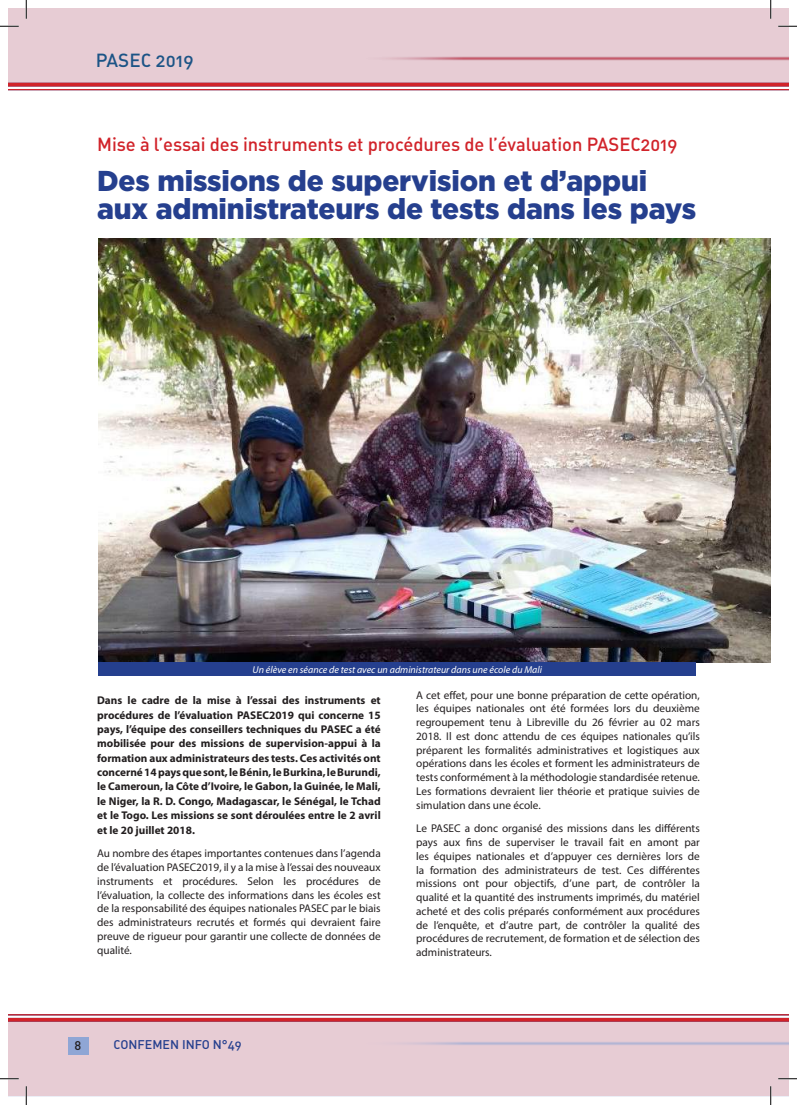
<style>
.page{position:relative;width:797px;height:1105px;background:#fff}
.page>*{position:absolute;margin:0;border:0;box-sizing:border-box;transform-origin:0 0}
.t1{font:900 28.75px/28.8px "Gotham";letter-spacing:-.005em;color:#253f8e}
.t2{font:18.75px "DIN Medium Alternate";letter-spacing:-.005em;color:#d1232a}
.t3{font:18.75px "DIN Medium Alternate";color:#1c5486}
.t4{font:12.5px "DIN Medium Alternate";color:#253f8e}
.t5{font:12.5px "DIN Medium Alternate";color:#231f20}
.t6{font:11.25px/13.8px "Myriad Pro";color:#231f20;text-align:justify}
.t7{font:700 11.25px/14.4px "Myriad Pro";color:#231f20;text-align:justify}
.t8{font:italic 10px "Myriad Pro";color:#fff}
</style>
<div class="page">
<div style="left:9px;top:1021px;width:779px;height:74px;background:#e7ccd4"></div>
<svg style="left:404px;top:1042px;width:384px;height:3px"></svg>
<div style="left:68px;top:1037px;width:21px;height:17px;background:#8fa6d5"></div>
<div style="left:9px;top:9px;width:779px;height:77px;background:#e7ccd4"></div>
<svg style="left:386px;top:56px;width:402px;height:5px"></svg>
<hr style="left:9px;top:83px;width:779px;height:3px;background:#d1232a">
<hr style="left:9px;top:89px;width:779px;height:1px;background:#d1232a">
<hr style="left:9px;top:1014px;width:779px;height:1px;background:#d1232a">
<svg style="left:9px;top:1018px;width:779px;height:4px;background:#c72934"></svg>
<img style="left:98px;top:239px;width:672px;height:424px">
<div style="left:98px;top:663px;width:598px;height:13px;background:#253f8e"></div>
<svg style="left:0;top:25px;width:19px;height:2px"></svg>
<svg style="left:778px;top:25px;width:19px;height:2px"></svg>
<svg style="left:0;top:1078px;width:19px;height:1px"></svg>
<svg style="left:778px;top:1078px;width:19px;height:1px"></svg>
<svg style="left:25px;top:0;width:2px;height:19px"></svg>
<svg style="left:25px;top:1086px;width:2px;height:19px"></svg>
<svg style="left:770px;top:0;width:1px;height:19px"></svg>
<svg style="left:770px;top:1086px;width:1px;height:19px"></svg>
<h2 class="t3" style="left:96px;top:49px;width:99px">PASEC 2019</h2>
<h2 class="t2" style="left:97px;top:132px;width:582px">Mise à l’essai des instruments et procédures de l’évaluation PASEC2019</h2>
<h1 class="t1" style="left:97px;top:165px;width:600px">Des missions de supervision et d’appui aux administrateurs de tests dans les pays</h1>
<p class="t8" style="left:252px;top:664px;width:291px">Un élève en séance de test avec un administrateur dans une école du Mali</p>
<p class="t7" style="left:97px;top:693px;width:285px">Dans le cadre de la mise à l’essai des instruments et procédures de l’évaluation PASEC2019 qui concerne 15 pays, l’équipe des conseillers techniques du PASEC a été mobilisée pour des missions de supervision-appui à la formation aux administrateurs des tests. Ces activités ont concerné 14 pays que sont, le Bénin, le Burkina, le Burundi, le Cameroun, la Côte d’Ivoire, le Gabon, la Guinée, le Mali, le Niger, la R. D. Congo, Madagascar, le Sénégal, le Tchad et le Togo. Les missions se sont déroulées entre le 2 avril et le 20 juillet 2018.</p>
<p class="t6" style="left:97px;top:846px;width:285px">Au nombre des étapes importantes contenues dans l’agenda de l’évaluation PASEC2019, il y a la mise à l’essai des nouveaux instruments et procédures. Selon les procédures de l’évaluation, la collecte des informations dans les écoles est de la responsabilité des équipes nationales PASEC par le biais des administrateurs recrutés et formés qui devraient faire preuve de rigueur pour garantir une collecte de données de qualité.</p>
<p class="t5" style="left:74px;top:1037px;width:8px">8</p>
<p class="t4" style="left:113px;top:1036px;width:130px">CONFEMEN INFO N°49</p>
<p class="t6" style="left:416px;top:688px;width:285px">A cet effet, pour une bonne préparation de cette opération, les équipes nationales ont été formées lors du deuxième regroupement tenu à Libreville du 26 février au 02 mars 2018. Il est donc attendu de ces équipes nationales qu’ils préparent les formalités administratives et logistiques aux opérations dans les écoles et forment les administrateurs de tests conformément à la méthodologie standardisée retenue.<br>Les formations devraient lier théorie et pratique suivies de simulation dans une école.</p>
<p class="t6" style="left:416px;top:821px;width:285px">Le PASEC a donc organisé des missions dans les différents pays aux fins de superviser le travail fait en amont par les équipes nationales et d’appuyer ces dernières lors de la formation des administrateurs de test. Ces différentes missions ont pour objectifs, d’une part, de contrôler la qualité et la quantité des instruments imprimés, du matériel acheté et des colis préparés conformément aux procédures de l’enquête, et d’autre part, de contrôler la qualité des procédures de recrutement, de formation et de sélection des administrateurs.</p>
</div>
